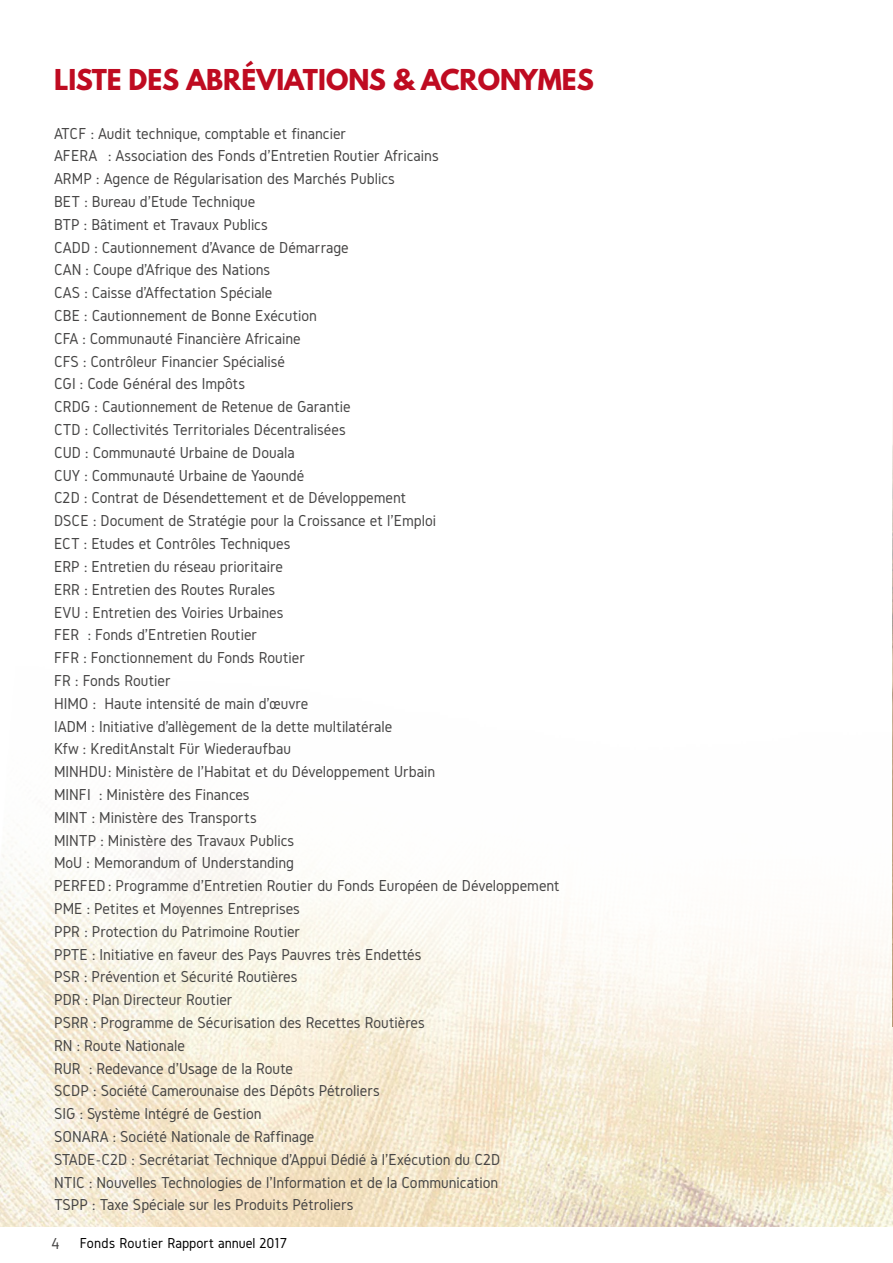
<style>
.page{position:relative;width:893px;height:1263px;background:#fff}
.page>*{position:absolute;margin:0;border:0;box-sizing:border-box;transform-origin:0 0}
.t1{font:700 25.5px "League Spartan";color:#bf0b21}
.t2{font:16.5px/22.8px "Gidole";color:#454444}
.t3{font:15px "Gidole";color:#000}
.s1{font-size:16.5px;color:#454444}
</style>
<div class="page">
<img style="left:0;top:832px;width:893px;height:395px">
<img style="left:892px;top:414px;width:1px;height:612px">
<h1 class="t1" style="left:54px;top:59px;width:541px">LISTE DES ABRÉVIATIONS &amp; ACRONYMES</h1>
<p class="t2" style="left:54px;top:122px;width:507px">ATCF : Audit technique, comptable et financier<br>AFERA : Association des Fonds d’Entretien Routier Africains<br>ARMP : Agence de Régularisation des Marchés Publics<br>BET : Bureau d’Étude Technique<br>BTP : Bâtiment et Travaux Publics<br>CADD : Cautionnement d’Avance de Démarrage<br>CAN : Coupe d’Afrique des Nations<br>CAS : Caisse d’Affectation Spéciale<br>CBE : Cautionnement de Bonne Exécution<br>CFA : Communauté Financière Africaine<br>CFS : Contrôleur Financier Spécialisé<br>CGI : Code Général des Impôts<br>CRDG : Cautionnement de Retenue de Garantie<br>CTD : Collectivités Territoriales Décentralisées<br>CUD : Communauté Urbaine de Douala<br>CUY : Communauté Urbaine de Yaoundé<br>C2D : Contrat de Désendettement et de Développement<br>DSCE : Document de Stratégie pour la Croissance et l’Emploi<br>ECT : Études et Contrôles Techniques<br>ERP : Entretien du réseau prioritaire<br>ERR : Entretien des Routes Rurales<br>EVU : Entretien des Voiries Urbaines<br>FER : Fonds d’Entretien Routier<br>FFR : Fonctionnement du Fonds Routier<br>FR : Fonds Routier<br>HIMO : Haute intensité de main d’œuvre<br>IADM : Initiative d’allègement de la dette multilatérale<br>Kfw : KreditAnstalt Für Wiederaufbau<br>MINHDU: Ministère de l’Habitat et du Développement Urbain<br>MINFI : Ministère des Finances<br>MINT : Ministère des Transports<br>MINTP : Ministère des Travaux Publics<br>MoU : Memorandum of Understanding<br>PERFED: Programme d’Entretien Routier du Fonds Européen de Développement PME : Petites et Moyennes Entreprises<br>PPR : Protection du Patrimoine Routier<br>PPTE : Initiative en faveur des Pays Pauvres très Endettés<br>PSR : Prévention et Sécurité Routières<br>PDR : Plan Directeur Routier<br>PSRR : Programme de Sécurisation des Recettes Routières<br>RN : Route Nationale<br>RUR : Redevance d’Usage de la Route<br>SCDP : Société Camerounaise des Dépôts Pétroliers<br>SIG : Système Intégré de Gestion<br>SONARA : Société Nationale de Raffinage<br>STADE-C2D : Secrétariat Technique d’Appui Dédié à l’Exécution du C2D<br>NTIC : Nouvelles Technologies de l’Information et de la Communication<br>TSPP : Taxe Spéciale sur les Produits Pétroliers</p>
<p class="t3" style="left:51px;top:1234px;width:238px"><span class="s1">4</span> Fonds Routier Rapport annuel 2017</p>
</div>
